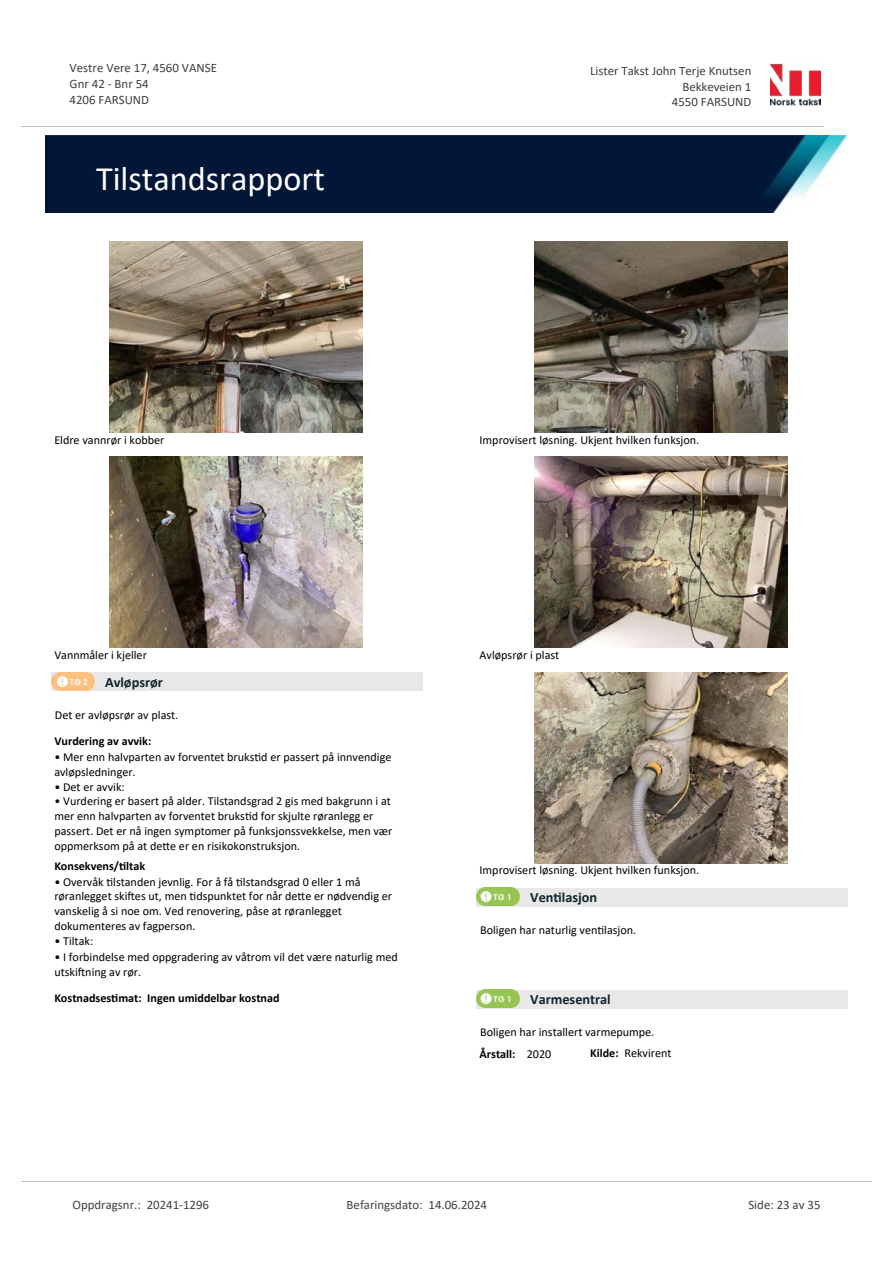
<style>
.page{position:relative;width:893px;height:1263px;background:#fff}
.page>*{position:absolute;margin:0;border:0;box-sizing:border-box;transform-origin:0 0}
.t1{font:34.35px "Calibri";color:#fff}
.t2{font:700 14.25px "Calibri";color:#0f252c}
.t3{font:12.9px/15.8px "Calibri";color:#404040}
.t4{font:12.15px/14.9px "Calibri";color:#000}
.t5{font:700 12.15px "Calibri";color:#000}
.s1{font-weight:700}
</style>
<div class="page">
<img style="left:109px;top:241px;width:253px;height:191px">
<img style="left:109px;top:457px;width:253px;height:191px">
<div style="left:51px;top:673px;width:372px;height:18px;background:#e8e8e8"></div>
<svg style="left:56px;top:677px;width:39px;height:14px"></svg>
<img style="left:51px;top:672px;width:43px;height:18px">
<img style="left:534px;top:241px;width:253px;height:191px">
<img style="left:534px;top:457px;width:253px;height:191px">
<img style="left:534px;top:672px;width:253px;height:191px">
<div style="left:477px;top:888px;width:371px;height:18px;background:#e8e8e8"></div>
<img style="left:477px;top:888px;width:42px;height:18px">
<div style="left:477px;top:990px;width:371px;height:18px;background:#e8e8e8"></div>
<img style="left:477px;top:989px;width:42px;height:19px">
<img style="left:770px;top:63px;width:51px;height:43px">
<hr style="left:21px;top:127px;width:802px;height:1px;background:#c0c0c0">
<img style="left:46px;top:135px;width:800px;height:78px">
<hr style="left:21px;top:1181px;width:851px;height:1px;background:#c0c0c0">
<p class="t3" style="left:70px;top:60px;width:149px">Vestre Vere 17, 4560 VANSE<br>Gnr 42 - Bnr 54<br>4206 FARSUND</p>
<p class="t3" style="left:590px;top:63px;width:163px">Lister Takst John Terje Knutsen</p>
<p class="t3" style="left:682px;top:78px;width:71px">Bekkeveien 1</p>
<p class="t3" style="left:672px;top:94px;width:81px">4550 FARSUND</p>
<h1 class="t1" style="left:96px;top:155px;width:230px">Tilstandsrapport</h1>
<p class="t4" style="left:54px;top:432px;width:112px">Eldre vannrør i kobber</p>
<p class="t4" style="left:54px;top:647px;width:94px">Vannmåler i kjeller</p>
<p class="t2" style="left:105px;top:672px;width:59px">Avløpsrør</p>
<p class="t4" style="left:55px;top:707px;width:125px">Det er avløpsrør av plast.</p>
<p class="t5" style="left:54px;top:733px;width:98px">Vurdering av avvik:</p>
<p class="t4" style="left:54px;top:749px;width:339px">• Mer enn halvparten av forventet bruks琀椀d er passert på innvendige avløpsledninger.</p>
<p class="t4" style="left:54px;top:779px;width:72px">• Det er avvik:</p>
<p class="t4" style="left:54px;top:794px;width:340px">• Vurdering er basert på alder. Tilstandsgrad 2 gis med bakgrunn i at mer enn halvparten av forventet bruks琀椀d for skjulte røranlegg er passert. Det er nå ingen symptomer på funksjonssvekkelse, men vær oppmerksom på at de琀琀e er en risikokonstruksjon.</p>
<p class="t5" style="left:54px;top:857px;width:92px">Konsekvens/琀椀ltak</p>
<p class="t4" style="left:54px;top:874px;width:339px">• Overvåk 琀椀lstanden jevnlig. For å få 琀椀lstandsgrad 0 eller 1 må røranlegget ski昀琀es ut, men 琀椀dspunktet for når de琀琀e er nødvendig er vanskelig å si noe om. Ved renovering, påse at røranlegget dokumenteres av fagperson.</p>
<p class="t4" style="left:54px;top:933px;width:40px">• Tiltak:</p>
<p class="t4" style="left:54px;top:949px;width:345px">• I forbindelse med oppgradering av våtrom vil det være naturlig med utski昀琀ning av rør.</p>
<p class="t5" style="left:54px;top:989px;width:227px">Kostnadses琀椀mat: Ingen umiddelbar kostnad</p>
<p class="t4" style="left:480px;top:432px;width:221px">Improvisert løsning. Ukjent hvilken funksjon.</p>
<p class="t4" style="left:480px;top:647px;width:81px">Avløpsrør i plast</p>
<p class="t4" style="left:480px;top:862px;width:221px">Improvisert løsning. Ukjent hvilken funksjon.</p>
<p class="t2" style="left:530px;top:887px;width:68px">Ven琀椀lasjon</p>
<p class="t4" style="left:480px;top:922px;width:158px">Boligen har naturlig ven琀椀lasjon.</p>
<p class="t2" style="left:530px;top:989px;width:82px">Varmesentral</p>
<p class="t4" style="left:480px;top:1020px;width:176px;line-height:22.2px">Boligen har installert varmepumpe.<br><span class="s1">Årstall:</span> 2020</p>
<p class="t4" style="left:590px;top:1046px;width:83px"><span class="s1">Kilde:</span> Rekvirent</p>
<p class="t3" style="left:72px;top:1197px;width:138px">Oppdragsnr.: 20241-1296</p>
<p class="t3" style="left:347px;top:1197px;width:142px">Befaringsdato: 14.06.2024</p>
<p class="t3" style="left:748px;top:1197px;width:74px">Side: 23 av 35</p>
</div>
